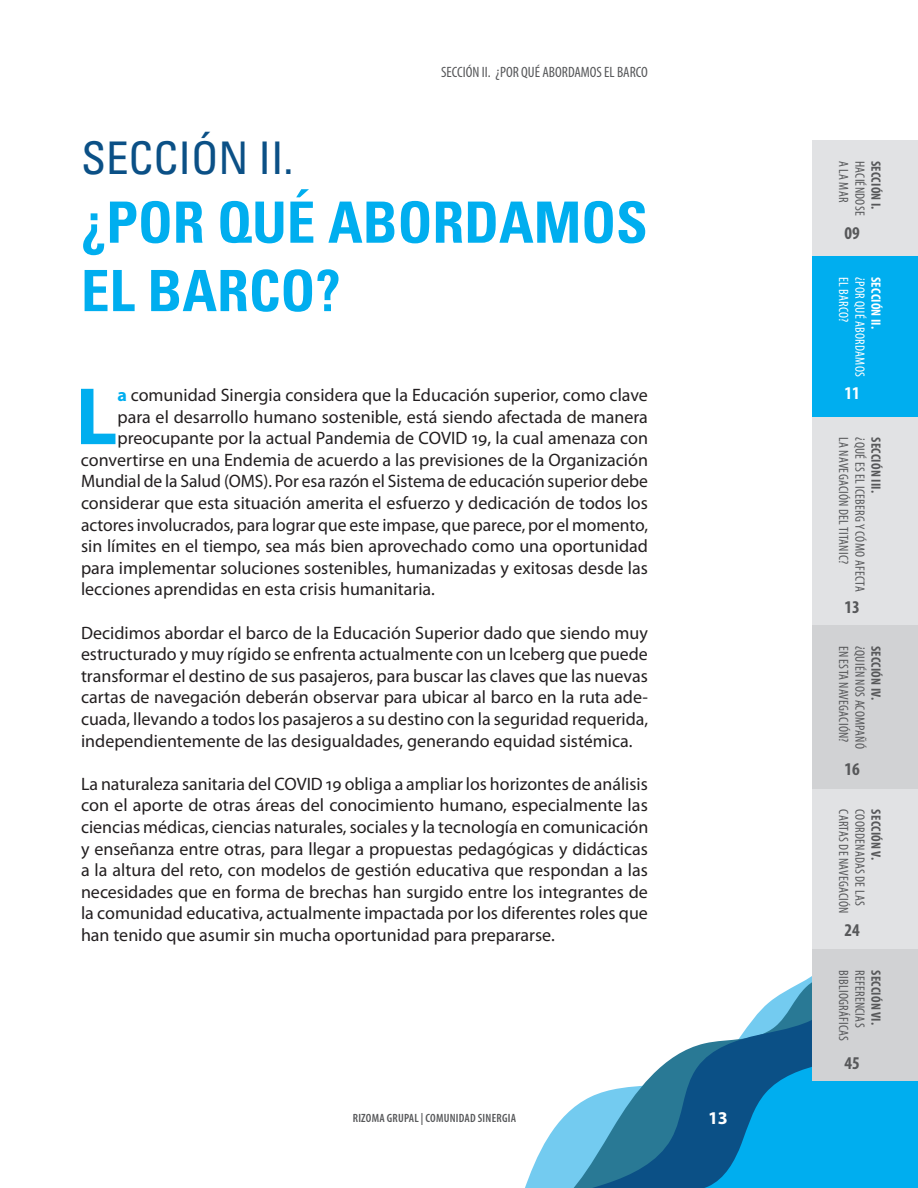
<style>
.page{position:relative;width:918px;height:1188px;background:#fff}
.page>*{position:absolute;margin:0;border:0;box-sizing:border-box;transform-origin:0 0}
.t1{font:700 82.05px "Myriad Pro";color:#00aeef}
.t2{font:700 condensed 57px/68.4px "Univers LT Std";color:#00aeef}
.t3{font:condensed 45px "Univers LT Std";color:#0b5086}
.t4{font:18px/21.6px "Myriad Pro";color:#231f20;text-align:justify}
.t5{font:700 condensed 18px "Myriad Pro";color:#57585a}
.t6{font:700 18px "Myriad Pro";color:#fff}
.t7{font:700 condensed 18px "Myriad Pro";color:#fff}
.t8{font:condensed 15px "Myriad Pro";color:#57585a}
.t9{font:condensed 13.5px "Myriad Pro";letter-spacing:.02em;color:#57585a}
.t10{font:700 condensed 13.5px "Myriad Pro";letter-spacing:.02em;color:#57585a}
.t11{font:condensed 13.5px "Myriad Pro";letter-spacing:.02em;color:#fff}
.t12{font:700 condensed 13.5px "Myriad Pro";letter-spacing:.02em;color:#fff}
.t13{font:600 condensed 12px "Myriad Pro";letter-spacing:.02em;color:#57585a}
.s1{font-weight:700;color:#00aeef}
</style>
<div class="page">
<svg style="left:525px;top:991px;width:393px;height:197px"></svg>
<div style="left:812px;top:140px;width:106px;height:116px;background:#e1e2e4"></div>
<div style="left:812px;top:417px;width:106px;height:208px;background:#e1e2e4"></div>
<div style="left:812px;top:625px;width:106px;height:164px;background:#d1d2d4"></div>
<div style="left:812px;top:789px;width:106px;height:161px;background:#e1e2e4"></div>
<div style="left:812px;top:950px;width:106px;height:131px;background:#d1d2d4"></div>
<div style="left:812px;top:256px;width:106px;height:161px;background:#00aeef"></div>
<p class="t8" style="left:441px;top:63px;width:208px">SECCIÓN II. ¿POR QUÉ ABORDAMOS EL BARCO</p>
<h3 class="t3" style="left:81px;top:130px;width:214px">SECCIÓN II.</h3>
<h2 class="t2" style="left:81px;top:188px;width:568px">¿POR QUÉ ABORDAMOS<br>EL BARCO?</h2>
<h1 class="t1" style="left:75px;top:363px;width:43px">L</h1>
<p class="t4" style="left:117px;top:384px;width:532px"><span class="s1">a</span> comunidad Sinergia considera que la Educación superior, como clave</p>
<p class="t4" style="left:117px;top:405px;width:532px">para el desarrollo humano sostenible, está siendo afectada de manera</p>
<p class="t4" style="left:117px;top:427px;width:532px">preocupante por la actual Pandemia de COVID 19, la cual amenaza con</p>
<p class="t4" style="left:81px;top:449px;width:569px">convertirse en una Endemia de acuerdo a las previsiones de la Organización</p>
<p class="t4" style="left:81px;top:470px;width:569px">Mundial de la Salud (OMS). Por esa razón el Sistema de educación superior debe</p>
<p class="t4" style="left:81px;top:492px;width:569px">considerar que esta situación amerita el esfuerzo y dedicación de todos los</p>
<p class="t4" style="left:81px;top:513px;width:569px">actores involucrados, para lograr que este impase, que parece, por el momento,</p>
<p class="t4" style="left:81px;top:535px;width:569px">sin límites en el tiempo, sea más bien aprovechado como una oportunidad</p>
<p class="t4" style="left:81px;top:557px;width:569px">para implementar soluciones sostenibles, humanizadas y exitosas desde las</p>
<p class="t4" style="left:81px;top:578px;width:356px">lecciones aprendidas en esta crisis humanitaria.</p>
<p class="t4" style="left:81px;top:621px;width:569px">Decidimos abordar el barco de la Educación Superior dado que siendo muy estructurado y muy rígido se enfrenta actualmente con un Iceberg que puede transformar el destino de sus pasajeros, para buscar las claves que las nuevas cartas de navegación deberán observar para ubicar al barco en la ruta ade&shy;cuada, llevando a todos los pasajeros a su destino con la seguridad requerida, independientemente de las desigualdades, generando equidad sistémica.</p>
<p class="t4" style="left:81px;top:773px;width:569px">La naturaleza sanitaria del COVID 19 obliga a ampliar los horizontes de análisis con el aporte de otras áreas del conocimiento humano, especialmente las ciencias médicas, ciencias naturales, sociales y la tecnología en comunicación y enseñanza entre otras, para llegar a propuestas pedagógicas y didácticas a la altura del reto, con modelos de gestión educativa que respondan a las necesidades que en forma de brechas han surgido entre los integrantes de la comunidad educativa, actualmente impactada por los diferentes roles que han tenido que asumir sin mucha oportunidad para prepararse.</p>
<p class="t13" style="left:353px;top:1110px;width:165px">RIZOMA GRUPAL | COMUNIDAD SINERGIA</p>
<p class="t6" style="left:708px;top:1106px;width:21px">13</p>
<p class="t9" style="left:852px;top:161px;width:43px;rotate:90deg">A LA MAR</p>
<p class="t9" style="left:868px;top:161px;width:56px;rotate:90deg">HACIÉNDOSE</p>
<p class="t10" style="left:884px;top:161px;width:50px;rotate:90deg">SECCIÓN I.</p>
<p class="t5" style="left:844px;top:221px;width:17px">09</p>
<p class="t11" style="left:852px;top:277px;width:47px;rotate:90deg">EL BARCO?</p>
<p class="t11" style="left:868px;top:277px;width:101px;rotate:90deg">¿POR QUÉ ABORDAMOS</p>
<p class="t12" style="left:884px;top:277px;width:54px;rotate:90deg">SECCIÓN II.</p>
<p class="t7" style="left:844px;top:382px;width:17px">11</p>
<p class="t9" style="left:852px;top:437px;width:128px;rotate:90deg">LA NAVEGACIÓN DEL TITANIC?</p>
<p class="t9" style="left:868px;top:437px;width:156px;rotate:90deg">¿QUÉ ES EL ICEBERG Y CÓMO AFECTA</p>
<p class="t10" style="left:884px;top:437px;width:57px;rotate:90deg">SECCIÓN III.</p>
<p class="t5" style="left:844px;top:596px;width:17px">13</p>
<p class="t9" style="left:852px;top:646px;width:98px;rotate:90deg">EN ESTA NAVEGACIÓN?</p>
<p class="t9" style="left:868px;top:646px;width:105px;rotate:90deg">¿QUIÉN NOS ACOMPAÑÓ</p>
<p class="t10" style="left:884px;top:646px;width:56px;rotate:90deg">SECCIÓN IV.</p>
<p class="t5" style="left:844px;top:758px;width:17px">16</p>
<p class="t9" style="left:852px;top:809px;width:106px;rotate:90deg">CARTAS DE NAVEGACIÓN</p>
<p class="t9" style="left:868px;top:809px;width:98px;rotate:90deg">COORDENADAS DE LAS</p>
<p class="t10" style="left:884px;top:809px;width:52px;rotate:90deg">SECCIÓN V.</p>
<p class="t5" style="left:844px;top:919px;width:17px">24</p>
<p class="t9" style="left:852px;top:970px;width:73px;rotate:90deg">BIBLIOGRÁFICAS</p>
<p class="t9" style="left:868px;top:970px;width:59px;rotate:90deg">REFERENCIAS</p>
<p class="t10" style="left:884px;top:970px;width:56px;rotate:90deg">SECCIÓN VI.</p>
<p class="t5" style="left:844px;top:1051px;width:17px">45</p>
</div>
